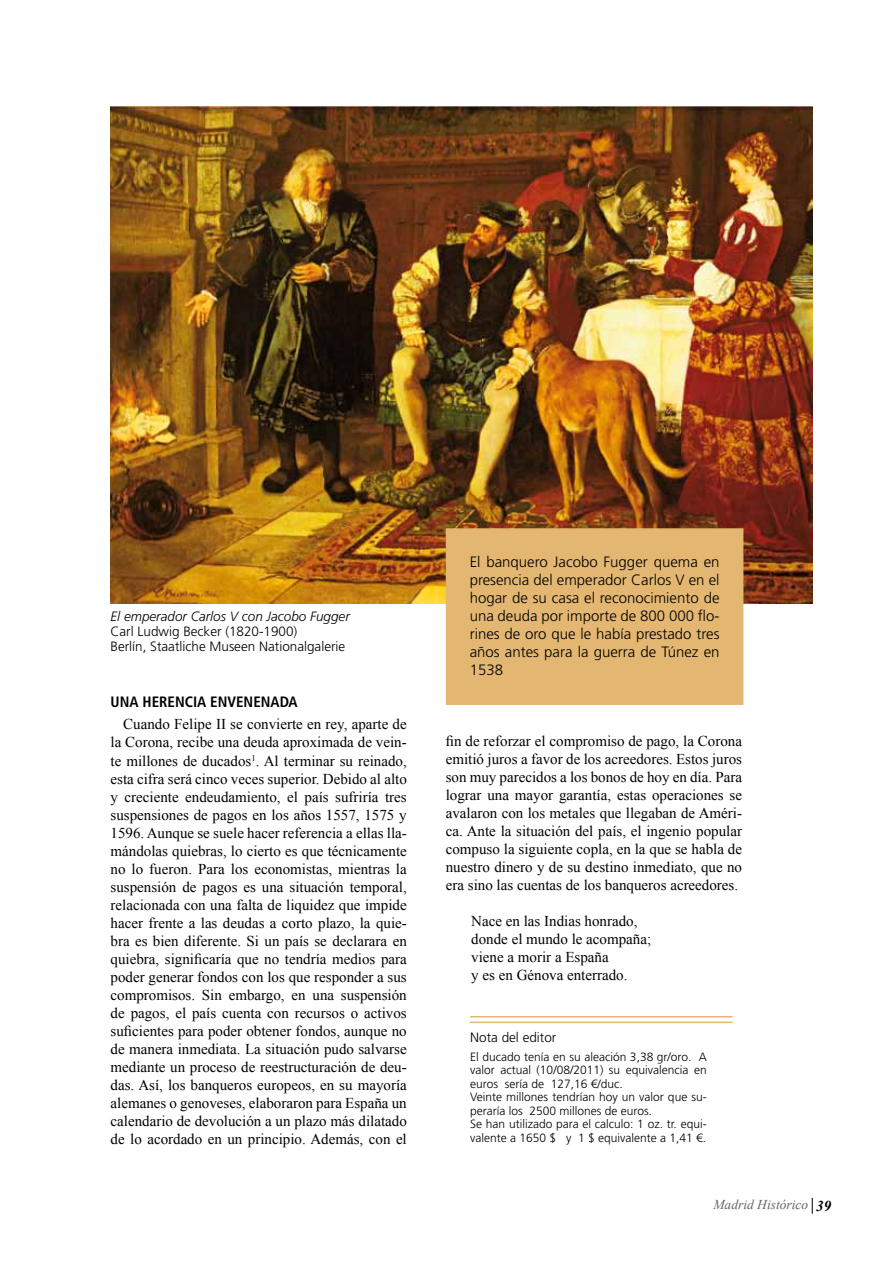
<style>
.page{position:relative;width:893px;height:1263px;background:#fff}
.page>*{position:absolute;margin:0;border:0;box-sizing:border-box;transform-origin:0 0}
.t1{font:15px/18px "Times New Roman";color:#000;text-align:justify}
.t2{font:300 15px/18px "Frutiger LT Std";color:#000;text-align:justify}
.t3{font:700 condensed 15px "Frutiger LT Std";color:#000}
.t4{font:300 13.5px/15px "Frutiger LT Std";color:#000}
.t5{font:italic 300 13.5px "Frutiger LT Std";color:#000}
.t6{font:italic 13.5px "Times New Roman";color:#646363}
.t7{font:300 12px/13.5px "Frutiger LT Std";color:#000}
.s1{font-weight:700;font-size:15px;color:#000}
</style>
<div class="page">
<svg style="left:812px;top:1198px;width:1px;height:16px"></svg>
<img style="left:111px;top:106px;width:701px;height:497px">
<div style="left:446px;top:528px;width:297px;height:177px;background:#e3b771;border:2px solid #e3b771"></div>
<hr style="left:470px;top:1016px;width:263px;height:1px;background:#e3b771">
<hr style="left:470px;top:1021px;width:263px;height:2px;background:#e3b771">
<p class="t5" style="left:111px;top:609px;width:241px">El emperador Carlos V con Jacobo Fugger</p>
<p class="t4" style="left:111px;top:624px;width:236px">Carl Ludwig Becker (1820-1900)<br>Berlín, Staatliche Museen Nationalgalerie</p>
<p class="t3" style="left:111px;top:693px;width:189px">UNA HERENCIA ENVENENADA</p>
<p class="t1" style="left:111px;top:715px;width:298px;text-indent:13px">Cuando Felipe II se convierte en rey, aparte de la Corona, recibe una deuda aproximada de vein&shy;te millones de ducados<sup>1</sup>. Al terminar su reinado, esta cifra será cinco veces superior. Debido al alto y creciente endeudamiento, el país sufriría tres suspensiones de pagos en los años 1557, 1575 y 1596. Aunque se suele hacer referencia a ellas lla&shy;mándolas quiebras, lo cierto es que técnicamente no lo fueron. Para los economistas, mientras la suspensión de pagos es una situación temporal, relacionada con una falta de liquidez que impide hacer frente a las deudas a corto plazo, la quie&shy;bra es bien diferente. Si un país se declarara en quiebra, significaría que no tendría medios para poder generar fondos con los que responder a sus compromisos. Sin embargo, en una suspensión de pagos, el país cuenta con recursos o activos suficientes para poder obtener fondos, aunque no de manera inmediata. La situación pudo salvarse mediante un proceso de reestructuración de deu&shy;das. Así, los banqueros europeos, en su mayoría alemanes o genoveses, elaboraron para España un calendario de devolución a un plazo más dilatado de lo acordado en un principio. Además, con el</p>
<p class="t2" style="left:470px;top:553px;width:251px">El banquero Jacobo Fugger quema en presencia del emperador Carlos V en el hogar de su casa el reconocimiento de una deuda por importe de 800 000 flo&shy;rines de oro que le había prestado tres años antes para la guerra de Túnez en 1538</p>
<p class="t1" style="left:446px;top:732px;width:298px">fin de reforzar el compromiso de pago, la Corona emitió juros a favor de los acreedores. Estos juros son muy parecidos a los bonos de hoy en día. Para lograr una mayor garantía, estas operaciones se avalaron con los metales que llegaban de Améri&shy;ca. Ante la situación del país, el ingenio popular compuso la siguiente copla, en la que se habla de nuestro dinero y de su destino inmediato, que no era sino las cuentas de los banqueros acreedores.</p>
<p class="t1" style="left:471px;top:912px;width:181px;text-align:left">Nace en las Indias honrado, donde el mundo le acompaña; viene a morir a España<br>y es en Génova enterrado.</p>
<p class="t4" style="left:470px;top:1030px;width:88px">Nota del editor</p>
<p class="t7" style="left:470px;top:1050px;width:238px">El ducado tenía en su aleación 3,38 gr/oro. A valor actual (10/08/2011) su equivalencia en euros sería de 127,16 €/duc.<br>Veinte millones tendrían hoy un valor que su&shy;peraría los 2500 millones de euros.<br>Se han utilizado para el calculo: 1 oz. tr. equi&shy;valente a 1650 $ y 1 $ equivalente a 1,41 €.</p>
<p class="t6" style="left:713px;top:1196px;width:119px">Madrid Histórico <span class="s1">39</span></p>
</div>
